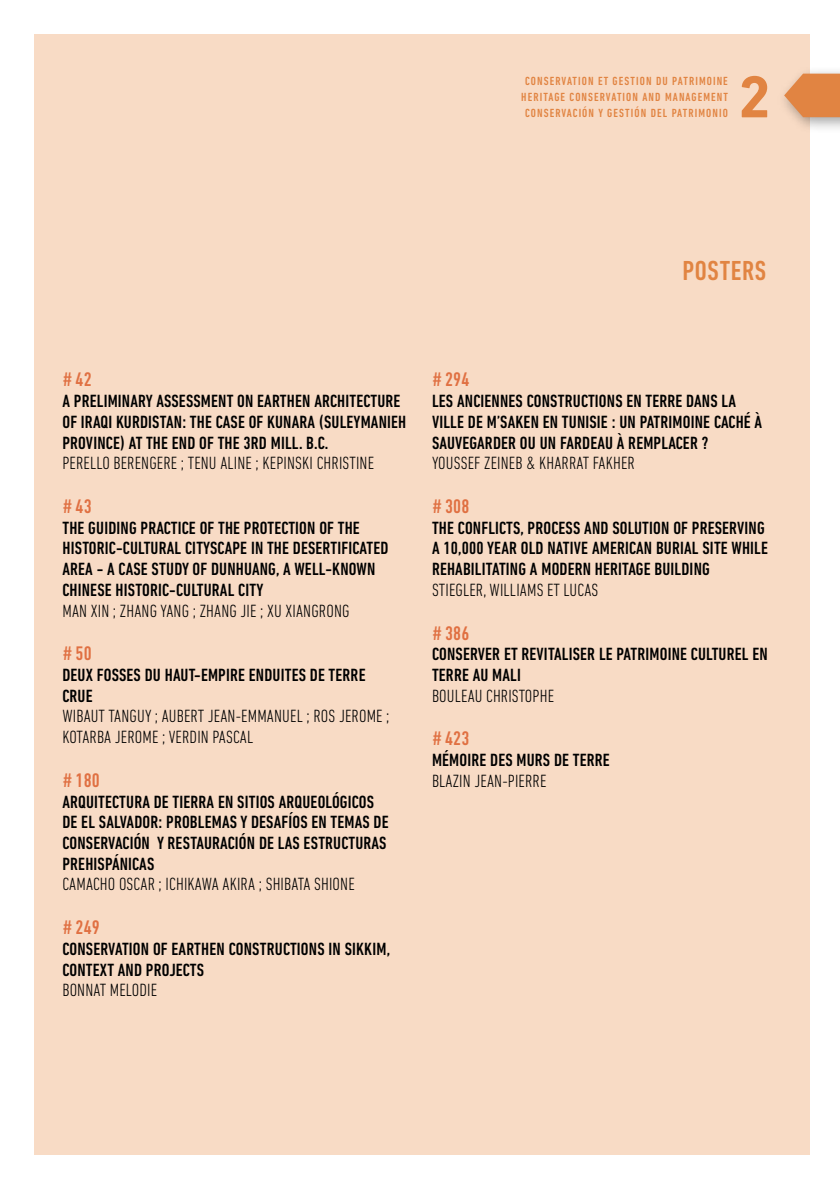
<style>
.page{position:relative;width:840px;height:1191px;background:#fff}
.page>*{position:absolute;margin:0;border:0;box-sizing:border-box;transform-origin:0 0}
.t1{font:700 60px "DIN Next LT Pro";color:#e18442}
.t2{font:500 condensed 28px "DIN Next LT Pro";letter-spacing:.02em;color:#e18442}
.t3{font:500 condensed 20px "DIN Next LT Pro";letter-spacing:.01em;color:#e07042}
.t4{font:500 condensed 18px/20.8px "DIN Next LT Pro";letter-spacing:.01em;color:#000}
.t5{font:300 condensed 18px/20.8px "DIN Next LT Pro";letter-spacing:.01em;color:#000}
.t6{font:500 condensed 12px/16px "DIN Next LT Pro";letter-spacing:.09em;color:#e18442}
</style>
<div class="page">
<div style="left:34px;top:34px;width:774px;height:1120px;background:#f8dbc5"></div>
<div style="left:777px;top:66px;width:62px;height:67px;background:#000;opacity:.36"></div>
<svg style="left:783px;top:74px;width:56px;height:43px;background:#e39258"></svg>
<p class="t6" style="left:521px;top:73px;width:207px;text-indent:4px">CONSERVATION ET GESTION DU PATRIMOINE<br>HERITAGE CONSERVATION AND MANAG</p>
<p class="t6" style="left:697px;top:89px;width:32px">EMENT</p>
<p class="t6" style="left:525px;top:105px;width:37px">CONSERVAC</p>
<p class="t6" style="left:578px;top:105px;width:151px">IÓN Y GESTIÓN DEL PATRIMONIO</p>
<h1 class="t1" style="left:737px;top:62px;width:35px">2</h1>
<h2 class="t2" style="left:682px;top:255px;width:72px">POSTERS</h2>
<p class="t3" style="left:62px;top:368px;width:31px">#42</p>
<p class="t4" style="left:62px;top:391px;width:339px">A PRELIMINARY ASSESSMENT ON EARTHEN ARCHITECTURE<br>OF IRAQI KURDISTAN: THE CASE OF KUNARA</p>
<p class="t4" style="left:62px;top:411px;width:345px;text-indent:256px">(SULEYMANIEH<br>PROVINCE) AT THE END OF THE 3RD MILL. B.C.</p>
<p class="t5" style="left:62px;top:452px;width:313px">PERELLO BERENGERE ; TENU ALINE ; KEPINSKI CHRISTINE</p>
<p class="t3" style="left:62px;top:495px;width:31px">#43</p>
<p class="t4" style="left:62px;top:517px;width:87px">THE GUIDING PRAC</p>
<p class="t4" style="left:62px;top:517px;width:299px;text-indent:108px">TICE OF THE PROTECTION OF THE<br>HISTORIC-CU LTURAL CITYSCAP</p>
<p class="t4" style="left:62px;top:538px;width:327px;text-indent:178px">E IN THE DESERTIFICATED<br>AREA - A CASE STUDY OF DUNHUANG</p>
<p class="t4" style="left:276px;top:558px;width:91px">, A WELL-KNOWN</p>
<p class="t4" style="left:62px;top:579px;width:202px">CHINESE HISTORIC-CU LTURAL CITY</p>
<p class="t5" style="left:62px;top:600px;width:288px">MAN XIN ; ZHANG YANG ; ZHANG JIE ; XU XIANGRONG</p>
<p class="t3" style="left:62px;top:642px;width:31px">#50</p>
<p class="t4" style="left:62px;top:664px;width:304px">DEUX FOSSES DU HAUT-EMPIRE ENDUITES DE TERRE<br>CRU E</p>
<p class="t5" style="left:62px;top:705px;width:328px">WIBAUT TANGUY ; AUBERT JEAN-EMMANUEL ; ROS JEROME ;<br>KOTARBA JEROME ; VERDIN PASCAL</p>
<p class="t3" style="left:62px;top:768px;width:39px"># 180</p>
<p class="t4" style="left:62px;top:791px;width:327px">ARQUITECTURA DE TIERRA EN SITIOS ARQUEOLÓGICOS<br>DE EL SALVADOR: PROBLEMAS Y DESAFÍOS EN TEMAS DE<br>CONSERVACIÓN Y RESTAURAC</p>
<p class="t4" style="left:235px;top:832px;width:129px">IÓN DE LAS ESTRUCTURAS</p>
<p class="t4" style="left:62px;top:853px;width:77px">PREHISPÁNICAS</p>
<p class="t5" style="left:62px;top:873px;width:293px">CAMACHO OSCAR ; ICHIKAWA AKIRA ; SHIBATA SHIONE</p>
<p class="t3" style="left:62px;top:916px;width:39px"># 249</p>
<p class="t4" style="left:62px;top:938px;width:329px">CONSERVATION OF EARTHEN CONSTRUCTIONS IN SIKKIM,<br>CONTEXT AN D PROJECTS</p>
<p class="t5" style="left:62px;top:979px;width:96px">BONNAT MELODIE</p>
<p class="t3" style="left:432px;top:368px;width:39px"># 294</p>
<p class="t4" style="left:432px;top:391px;width:331px">LES ANCIENN ES CONSTRUCTIONS EN TERRE DANS LA<br>VILLE DE M’SAKEN EN TUNISIE : UN PATRIMOINE CACHÉ À<br>SAUV</p>
<p class="t4" style="left:462px;top:432px;width:247px">EGARDER OU UN FARDEAU À REMPLACER ?</p>
<p class="t5" style="left:432px;top:452px;width:204px">YOUSSEF ZEINEB &amp; KHARRAT FAKHER</p>
<p class="t3" style="left:432px;top:495px;width:39px"># 308</p>
<p class="t4" style="left:432px;top:517px;width:337px">THE CONFLICTS, PROCESS AND SOLUTION OF PRESERVING<br>A 10,000 YEAR OLD NATIVE AMERICAN BURIAL SITE WHILE<br>REHABILITATING A MODERN HERITAGE BUILDING</p>
<p class="t5" style="left:432px;top:579px;width:168px">STIEGLER, WILLIAMS ET LUCAS</p>
<p class="t3" style="left:432px;top:621px;width:39px"># 386</p>
<p class="t4" style="left:432px;top:644px;width:335px">CONSERVER ET REVITALISER LE PATRIMOINE CULTUREL EN<br>TERRE AU MALI</p>
<p class="t5" style="left:432px;top:685px;width:123px">BOULEAU CHRISTOPHE</p>
<p class="t3" style="left:432px;top:727px;width:39px"># 423</p>
<p class="t4" style="left:432px;top:749px;width:94px">MÉMOIRE DES MURS</p>
<p class="t4" style="left:554px;top:749px;width:57px">DE TERRE</p>
<p class="t5" style="left:432px;top:770px;width:116px">BLAZIN JEAN-PIERRE</p>
</div>
